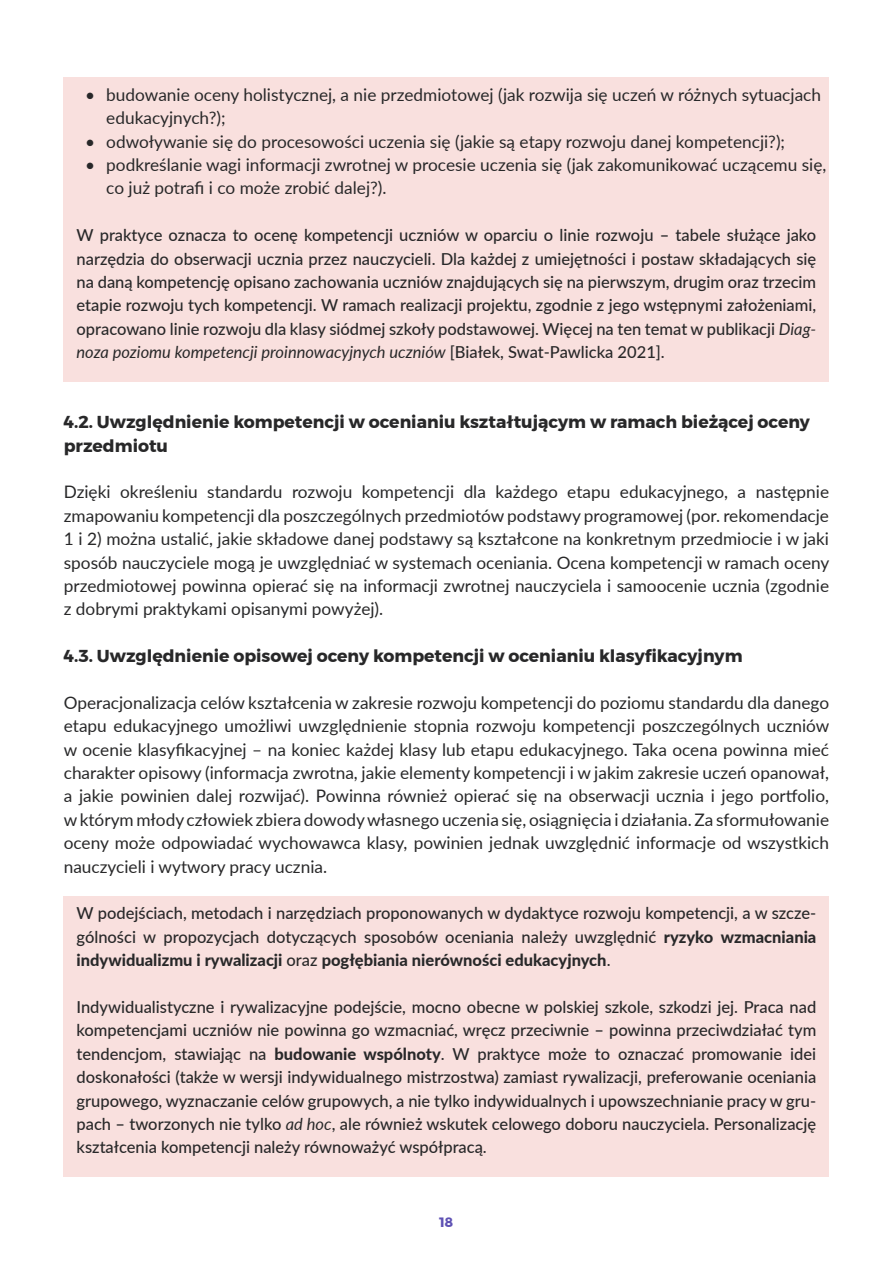
<style>
.page{position:relative;width:893px;height:1263px;background:#fff}
.page>*{position:absolute;margin:0;border:0;box-sizing:border-box;transform-origin:0 0}
.TEKST{font:17.25px/23.4px "Lato";color:#282829}
.naglowek2_bis{font:700 17.25px/23.4px "Montserrat";color:#282829}
.ramka2{font:500 16.5px/23.4px "Lato";color:#282829;text-align:justify}
.t1{font:700 13.5px "Montserrat";color:#5e51b4}
.s1{font-weight:400;font-style:italic}
.s2{font-weight:800}
</style>
<div class="page">
<div style="left:64px;top:77px;width:765px;height:304px;background:#f9e0de"></div>
<div style="left:64px;top:896px;width:765px;height:281px;background:#f9e0de"></div>
<p class="TEKST" style="left:106px;top:82px;width:716px;text-indent:-21px">• budowanie oceny holistycznej, a nie przedmiotowej (jak rozwija się uczeń w różnych sytuacjach edukacyjnych?);</p>
<p class="TEKST" style="left:85px;top:129px;width:702px">• odwoływanie się do procesowości uczenia się (jakie są etapy rozwoju danej kompetencji?);</p>
<p class="TEKST" style="left:106px;top:152px;width:722px;text-indent:-21px">• podkreślanie wagi informacji zwrotnej w procesie uczenia się (jak zakomunikować uczącemu się, co już potrafi i co może zrobić dalej?).</p>
<p class="ramka2" style="left:77px;top:223px;width:741px">W praktyce oznacza to ocenę kompetencji uczniów w oparciu o linie rozwoju – tabele służące jako narzędzia do obserwacji ucznia przez nauczycieli. Dla każdej z umiejętności i postaw składających się na daną kompetencję opisano zachowania uczniów znajdujących się na pierwszym, drugim oraz trzecim etapie rozwoju tych kompetencji. W ramach realizacji projektu, zgodnie z jego wstępnymi założeniami, opracowano linie rozwoju dla klasy siódmej szkoły podstawowej. Więcej na ten temat w publikacji <span class="s1">Diag&shy;noza poziomu kompetencji proinnowacyjnych uczniów</span> [Białek, Swat-Pawlicka 2021].</p>
<p class="naglowek2_bis" style="left:64px;top:410px;width:748px">4.2. Uwzględnienie kompetencji w ocenianiu kształtującym w ramach bieżącej oceny przedmiotu</p>
<p class="TEKST" style="left:64px;top:480px;width:767px;text-align:justify">Dzięki określeniu standardu rozwoju kompetencji dla każdego etapu edukacyjnego, a następnie zmapowaniu kompetencji dla poszczególnych przedmiotów podstawy programowej (por. rekomendacje 1 i 2) można ustalić, jakie składowe danej podstawy są kształcone na konkretnym przedmiocie i w jaki sposób nauczyciele mogą je uwzględniać w systemach oceniania. Ocena kompetencji w ramach oceny przedmiotowej powinna opierać się na informacji zwrotnej nauczyciela i samoocenie ucznia (zgodnie z dobrymi praktykami opisanymi powyżej).</p>
<p class="naglowek2_bis" style="left:64px;top:644px;width:680px">4.3. Uwzględnienie opisowej oceny kompetencji w ocenianiu klasyfikacyjnym</p>
<p class="TEKST" style="left:64px;top:690px;width:767px;text-align:justify">Operacjonalizacja celów kształcenia w zakresie rozwoju kompetencji do poziomu standardu dla danego etapu edukacyjnego umożliwi uwzględnienie stopnia rozwoju kompetencji poszczególnych uczniów w ocenie klasyfikacyjnej – na koniec każdej klasy lub etapu edukacyjnego. Taka ocena powinna mieć charakter opisowy (informacja zwrotna, jakie elementy kompetencji i w jakim zakresie uczeń opanował, a jakie powinien dalej rozwijać). Powinna również opierać się na obserwacji ucznia i jego portfolio, w którym młody człowiek zbiera dowody własnego uczenia się, osiągnięcia i działania. Za sformułowanie oceny może odpowiadać wychowawca klasy, powinien jednak uwzględnić informacje od wszystkich nauczycieli i wytwory pracy ucznia.</p>
<p class="ramka2" style="left:77px;top:901px;width:741px">W podejściach, metodach i narzędziach proponowanych w dydaktyce rozwoju kompetencji, a w szcze&shy;gólności w propozycjach dotyczących sposobów oceniania należy uwzględnić <span class="s2">ryzyko wzmacniania indywidualizmu i rywalizacji</span> oraz <span class="s2">pogłębiania nierówności edukacyjnych</span>.</p>
<p class="ramka2" style="left:77px;top:994px;width:741px">Indywidualistyczne i rywalizacyjne podejście, mocno obecne w polskiej szkole, szkodzi jej. Praca nad kompetencjami uczniów nie powinna go wzmacniać, wręcz przeciwnie – powinna przeciwdziałać tym tendencjom, stawiając na <span class="s2">budowanie wspólnoty</span>. W praktyce może to oznaczać promowanie idei doskonałości (także w wersji indywidualnego mistrzostwa) zamiast rywalizacji, preferowanie oceniania grupowego, wyznaczanie celów grupowych, a nie tylko indywidualnych i upowszechnianie pracy w gru&shy;pach – tworzonych nie tylko <span class="s1">ad hoc</span>, ale również wskutek celowego doboru nauczyciela. Personalizację kształcenia kompetencji należy równoważyć współpracą.</p>
<p class="t1" style="left:439px;top:1211px;width:15px">18</p>
</div>
